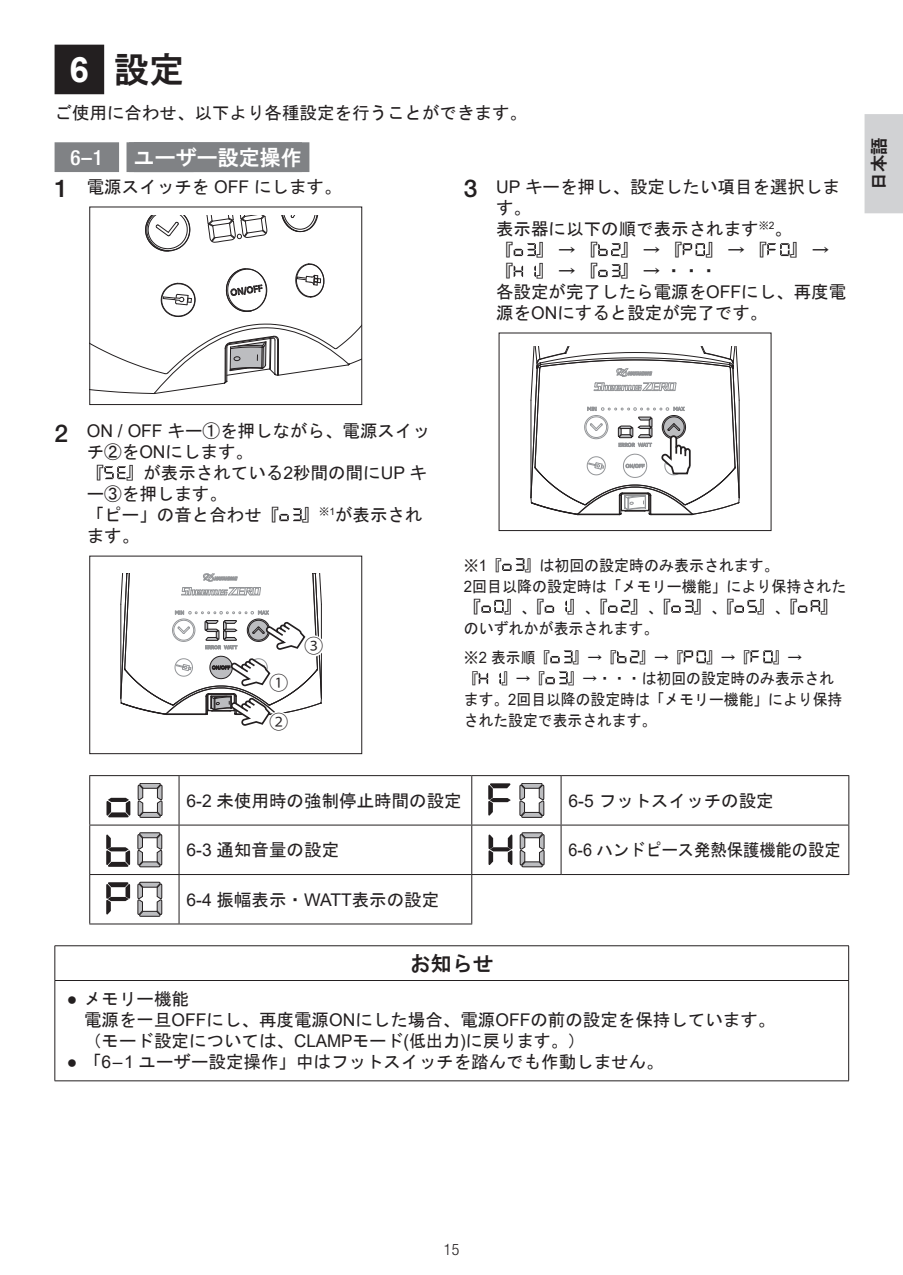
<style>
.page{position:relative;width:903px;height:1275px;background:#fff}
.page>*{position:absolute;margin:0;border:0;box-sizing:border-box;transform-origin:0 0}
.t1{font:35px "HG Gothic E";color:#231f20}
.t2{font:21px "HG Gothic E";color:#fff}
.t3{font:21px "HG Gothic E";color:#231f20}
.t4{font:500 condensed 21px "Helvetica Neue LT Pro";color:#fff}
.t5{font:19.25px "Koz Go Pr 6 N";color:#231f20}
.t6{font:17.5px/21px "MS Gothic";color:#231f20}
.t7{font:17.5px "MS Gothic";color:#231f20;scale:.93 1}
.t8{font:17.5px "HG Gothic E";color:#231f20}
.t9{font:15.75px/20.8px "MS Gothic";color:#231f20;scale:.94 1}
.t10{font:15.75px/20.8px "MS Gothic";color:#231f20;text-align:center;scale:.95 1}
.t11{font:300 condensed 15.75px "Helvetica Neue LT Pro";color:#231f20}
.s1{font-family:"Arial";font-weight:700;color:#fff}
.s2{font-family:"Helvetica Neue LT Pro";font-weight:500;font-size:24.5px}
.s3{font-family:"Arial"}
.s4{font-size:15.75px}
</style>
<div class="page">
<div style="left:864px;top:114px;width:39px;height:99px;background:#d1d2d4"></div>
<div style="left:55px;top:45px;width:50px;height:49px;background:#231f20"></div>
<div style="left:55px;top:142px;width:64px;height:30px;background:#808285"></div>
<div style="left:126px;top:142px;width:183px;height:30px;background:#808285"></div>
<svg style="left:91px;top:216px;width:269px;height:178px"></svg>
<div style="left:89px;top:207px;width:273px;height:198px;border:1px solid #231f20"></div>
<svg style="left:104px;top:466px;width:22px;height:13px"></svg>
<svg style="left:279px;top:508px;width:23px;height:13px"></svg>
<svg style="left:120px;top:573px;width:202px;height:153px"></svg>
<div style="left:270px;top:673px;width:18px;height:18px;background:#fff;border-radius:50%"></div>
<div style="left:268px;top:672px;width:21px;height:21px;border:3px solid #fff;border-radius:50%"></div>
<div style="left:305px;top:637px;width:18px;height:18px;background:#fff;border-radius:50%"></div>
<div style="left:303px;top:635px;width:21px;height:22px;border:3px solid #fff;border-radius:50%"></div>
<div style="left:270px;top:713px;width:18px;height:18px;background:#fff;border-radius:50%"></div>
<div style="left:268px;top:711px;width:21px;height:22px;border:3px solid #fff;border-radius:50%"></div>
<div style="left:89px;top:556px;width:273px;height:198px;border:1px solid #231f20"></div>
<svg style="left:514px;top:243px;width:22px;height:13px"></svg>
<svg style="left:598px;top:243px;width:22px;height:13px"></svg>
<svg style="left:683px;top:243px;width:22px;height:13px"></svg>
<svg style="left:767px;top:243px;width:22px;height:13px"></svg>
<svg style="left:534px;top:266px;width:2px;height:11px"></svg>
<svg style="left:514px;top:266px;width:9px;height:11px"></svg>
<svg style="left:598px;top:264px;width:22px;height:13px"></svg>
<svg style="left:530px;top:347px;width:210px;height:168px"></svg>
<hr style="left:89px;top:775px;width:90px;height:1px;background:#231f20">
<hr style="left:89px;top:776px;width:1px;height:49px;background:#231f20">
<hr style="left:179px;top:775px;width:293px;height:1px;background:#231f20">
<hr style="left:179px;top:776px;width:1px;height:49px;background:#231f20">
<hr style="left:472px;top:775px;width:89px;height:1px;background:#231f20">
<hr style="left:471px;top:776px;width:1px;height:49px;background:#231f20">
<hr style="left:561px;top:775px;width:288px;height:1px;background:#231f20">
<hr style="left:561px;top:776px;width:1px;height:49px;background:#231f20">
<hr style="left:848px;top:776px;width:1px;height:49px;background:#231f20">
<hr style="left:89px;top:825px;width:90px;height:1px;background:#231f20">
<hr style="left:89px;top:825px;width:1px;height:49px;background:#231f20">
<hr style="left:179px;top:825px;width:293px;height:1px;background:#231f20">
<hr style="left:179px;top:825px;width:1px;height:49px;background:#231f20">
<hr style="left:472px;top:825px;width:89px;height:1px;background:#231f20">
<hr style="left:471px;top:825px;width:1px;height:49px;background:#231f20">
<hr style="left:561px;top:825px;width:288px;height:1px;background:#231f20">
<hr style="left:561px;top:825px;width:1px;height:49px;background:#231f20">
<hr style="left:848px;top:825px;width:1px;height:49px;background:#231f20">
<hr style="left:89px;top:874px;width:90px;height:1px;background:#231f20">
<hr style="left:89px;top:875px;width:1px;height:48px;background:#231f20">
<hr style="left:179px;top:874px;width:293px;height:1px;background:#231f20">
<hr style="left:179px;top:875px;width:1px;height:48px;background:#231f20">
<hr style="left:472px;top:874px;width:89px;height:1px;background:#231f20">
<hr style="left:471px;top:875px;width:1px;height:48px;background:#231f20">
<hr style="left:561px;top:874px;width:288px;height:1px;background:#231f20">
<hr style="left:89px;top:923px;width:90px;height:1px;background:#231f20">
<hr style="left:179px;top:923px;width:293px;height:1px;background:#231f20">
<svg style="left:138px;top:783px;width:24px;height:35px"></svg>
<svg style="left:106px;top:798px;width:24px;height:19px"></svg>
<svg style="left:488px;top:783px;width:23px;height:33px"></svg>
<svg style="left:519px;top:783px;width:25px;height:35px"></svg>
<svg style="left:137px;top:832px;width:25px;height:35px"></svg>
<svg style="left:106px;top:834px;width:24px;height:33px"></svg>
<svg style="left:520px;top:832px;width:24px;height:35px"></svg>
<svg style="left:488px;top:834px;width:24px;height:31px"></svg>
<svg style="left:137px;top:882px;width:25px;height:34px"></svg>
<svg style="left:106px;top:882px;width:24px;height:33px"></svg>
<hr style="left:55px;top:945px;width:794px;height:1px;background:#231f20">
<hr style="left:55px;top:946px;width:1px;height:34px;background:#231f20">
<hr style="left:848px;top:946px;width:1px;height:34px;background:#231f20">
<hr style="left:55px;top:980px;width:794px;height:1px;background:#231f20">
<hr style="left:55px;top:981px;width:1px;height:99px;background:#231f20">
<hr style="left:848px;top:981px;width:1px;height:99px;background:#231f20">
<hr style="left:55px;top:1080px;width:794px;height:1px;background:#231f20">
<svg style="left:502px;top:558px;width:22px;height:13px"></svg>
<svg style="left:481px;top:600px;width:23px;height:13px"></svg>
<svg style="left:565px;top:601px;width:2px;height:11px"></svg>
<svg style="left:545px;top:605px;width:9px;height:8px"></svg>
<svg style="left:608px;top:600px;width:22px;height:13px"></svg>
<svg style="left:671px;top:600px;width:22px;height:13px"></svg>
<svg style="left:734px;top:600px;width:23px;height:13px"></svg>
<svg style="left:798px;top:600px;width:22px;height:13px"></svg>
<svg style="left:550px;top:650px;width:22px;height:13px"></svg>
<svg style="left:617px;top:650px;width:22px;height:13px"></svg>
<svg style="left:684px;top:650px;width:22px;height:13px"></svg>
<svg style="left:750px;top:650px;width:23px;height:13px"></svg>
<svg style="left:499px;top:673px;width:2px;height:11px"></svg>
<svg style="left:479px;top:673px;width:9px;height:11px"></svg>
<svg style="left:545px;top:671px;width:23px;height:13px"></svg>
<h1 class="t1" style="left:70px;top:51px;width:116px"><span class="s1">6</span> 設定</h1>
<p class="t6" style="left:55px;top:102px;width:474px">ご使用に合わせ、以下より各種設定を行うことができます。</p>
<p class="t4" style="left:71px;top:145px;width:34px">6–1</p>
<p class="t2" style="left:134px;top:146px;width:170px">ユーザー設定操作</p>
<p class="t6" style="left:55px;top:176px;width:288px"><span class="s2">1</span> 電源スイッチを <span class="s3">OFF</span> にします。</p>
<p class="t6" style="left:496px;top:176px;width:345px;text-indent:-32px"><span class="s2">3</span> <span class="s3">UP</span> キーを押し、設定したい項目を選択します。<br>表示器に以下の順で表示されます<sup>※</sup><sup>2</sup>。<br>『</p>
<p class="t6" style="left:536px;top:239px;width:64px">』→『</p>
<p class="t6" style="left:620px;top:239px;width:64px">』→『</p>
<p class="t6" style="left:705px;top:239px;width:64px">』→『</p>
<p class="t6" style="left:789px;top:239px;width:41px">』 →</p>
<p class="t6" style="left:496px;top:260px;width:19px">『</p>
<p class="t6" style="left:536px;top:260px;width:64px">』→『</p>
<p class="t6" style="left:496px;top:260px;width:352px;text-indent:124px">』 → ・・・<br>各設定が完了したら電源を<span class="s3">OFF</span>にし、再度電源を<span class="s3">ON</span>にすると設定が完了です。</p>
<p class="t8" style="left:870px;top:190px;width:54px;rotate:-90deg">日本語</p>
<p class="t6" style="left:87px;top:420px;width:345px;text-indent:-32px"><span class="s2">2</span> <span class="s3">ON / OFF</span> キー①を押しながら、電源スイッチ②を<span class="s3">ON</span>にします。<br>『 』が表示されている<span class="s3">2</span>秒間の間に<span class="s3">UP</span> キー③を押します。<br>「ピー」の音と合わせ『</p>
<p class="t6" style="left:302px;top:504px;width:122px">』<sup>※</sup><sup>1</sup>が表示され</p>
<p class="t6" style="left:87px;top:525px;width:54px">ます。</p>
<p class="t5" style="left:269px;top:672px;width:21px">①</p>
<p class="t5" style="left:269px;top:711px;width:21px">②</p>
<p class="t5" style="left:304px;top:635px;width:21px">③</p>
<p class="t10" style="left:464px;top:555px;width:404px">』は初回の設定時のみ表示されます。<br><span class="s3">2</span>回目以降の設定時は「メモリー機能」により保持された</p>
<p class="t6" style="left:464px;top:596px;width:19px">『</p>
<p class="t6" style="left:504px;top:596px;width:42px">』<span class="s4">、</span>『</p>
<p class="t6" style="left:567px;top:596px;width:42px">』<span class="s4">、</span>『</p>
<p class="t6" style="left:630px;top:596px;width:42px">』<span class="s4">、</span>『</p>
<p class="t6" style="left:693px;top:596px;width:42px">』<span class="s4">、</span>『</p>
<p class="t6" style="left:757px;top:596px;width:42px">』<span class="s4">、</span>『</p>
<p class="t6" style="left:820px;top:596px;width:19px">』</p>
<p class="t10" style="left:464px;top:613px;width:206px;line-height:29.4px;text-align:left">のいずれかが表示されます。※<span class="s3">2</span> 表示順『</p>
<p class="t10" style="left:464px;top:555px;width:42px">※<span class="s3">1</span>『</p>
<p class="t9" style="left:572px;top:647px;width:49px">』→『</p>
<p class="t9" style="left:639px;top:647px;width:49px">』→『</p>
<p class="t9" style="left:706px;top:647px;width:49px">』→『</p>
<p class="t9" style="left:773px;top:647px;width:33px">』→</p>
<p class="t9" style="left:464px;top:668px;width:404px;text-indent:104px">』→・・・は初回の設定時のみ表示されます。<span class="s3">2</span>回目以降の設定時は「メモリー機能」により保持された設定で表示されます。</p>
<p class="t9" style="left:464px;top:668px;width:17px">『</p>
<p class="t9" style="left:501px;top:668px;width:49px">』→『</p>
<p class="t6" style="left:186px;top:790px;width:277px"><span class="s3">6-2</span> 未使用時の強制停止時間の設定</p>
<p class="t6" style="left:568px;top:790px;width:207px"><span class="s3">6-5</span> フットスイッチの設定</p>
<p class="t6" style="left:186px;top:839px;width:154px"><span class="s3">6-3</span> 通知音量の設定</p>
<p class="t7" style="left:568px;top:841px;width:294px"><span class="s3">6-6</span> ハンドピース発熱保護機能の設定</p>
<p class="t6" style="left:186px;top:889px;width:254px"><span class="s3">6-4</span> 振幅表示・<span class="s3">WATT</span>表示の設定</p>
<p class="t3" style="left:410px;top:952px;width:85px">お知らせ</p>
<p class="t6" style="left:84px;top:989px;width:745px;text-indent:-17px"><span class="s3">●</span> メモリー機能<br>電源を一旦<span class="s3">OFF</span>にし、再度電源<span class="s3">ON</span>にした場合、電源<span class="s3">OFF</span>の前の設定を保持しています。　　　（モード設定については、<span class="s3">CLAMP</span>モード<span class="s3">(</span>低出力<span class="s3">)</span>に戻ります。）</p>
<p class="t6" style="left:67px;top:1052px;width:598px"><span class="s3">●</span> 「<span class="s3">6–1</span> ユーザー設定操作」中はフットスイッチを踏んでも作動しません。</p>
<p class="t11" style="left:444px;top:1240px;width:17px">15</p>
</div>
